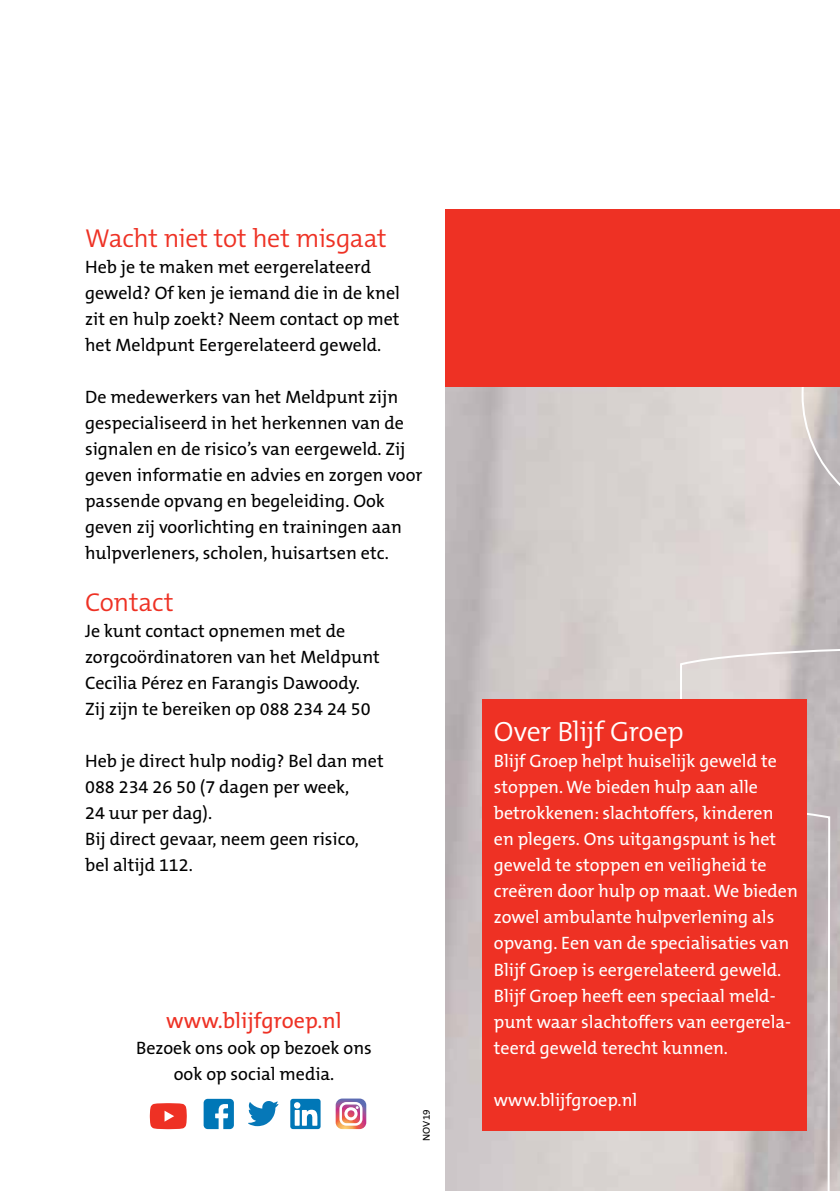
<style>
.page{position:relative;width:840px;height:1191px;background:#fff}
.page>*{position:absolute;margin:0;border:0;box-sizing:border-box;transform-origin:0 0}
.t1{font:300 28px "The Mix B4";letter-spacing:-.015em;color:#fff}
.t2{font:300 26px "The Mix B4";letter-spacing:-.015em;color:#ee3124}
.t3{font:22px "The Mix B5 Plain";color:#ee3124}
.t4{font:18px/26px "The Mix B5 Plain";color:#000}
.t5{font:18px/26px "The Mix B5 Plain";color:#fff}
.t6{font:10px "The Mix B5 Plain";color:#000}
</style>
<div class="page">
<img style="left:445px;top:387px;width:148px;height:804px">
<svg style="left:593px;top:387px;width:246px;height:804px;background:#d4ccca"></svg>
<div style="left:445px;top:210px;width:394px;height:177px;background:#ee3124"></div>
<div style="left:482px;top:699px;width:324px;height:431px;background:#ee3124"></div>
<svg style="left:203px;top:1098px;width:31px;height:31px"></svg>
<svg style="left:290px;top:1098px;width:30px;height:31px"></svg>
<svg style="left:248px;top:1101px;width:30px;height:25px"></svg>
<svg style="left:150px;top:1103px;width:37px;height:26px"></svg>
<svg style="left:335px;top:1098px;width:31px;height:31px"></svg>
<h2 class="t2" style="left:85px;top:224px;width:303px">Wacht niet tot het misgaat</h2>
<p class="t4" style="left:85px;top:255px;width:316px">Heb je te maken met eergerelateerd geweld? Of ken je iemand die in de knel zit en hulp zoekt? N eem contact op met het Meldpunt Eergerelateerd geweld.</p>
<p class="t4" style="left:85px;top:385px;width:338px">De medewerkers van het Meldpunt zijn gespecialiseerd in het herkennen van de signalen en de risico’s van eergeweld. Zij geven informatie en advies en zorgen voor passende opvang en begeleiding. Ook geven zij voorlichting en trainingen aan hulpverleners, scholen, huisartsen etc.</p>
<h2 class="t2" style="left:85px;top:588px;width:90px">Contact</h2>
<p class="t4" style="left:85px;top:619px;width:296px">Je kunt contact opnemen met de zorgcoördinatoren van het Meldpunt Cecilia Pérez en Farangis Dawoody.<br>Zij zijn te bereiken op 088 234 24 50</p>
<p class="t4" style="left:85px;top:749px;width:300px">Heb je direct hulp nodig? Bel dan met<br>088 234 26 50 (7 dagen per week,<br>24 uur per dag).<br>Bij direct gevaar, neem geen risico, bel altijd 112.</p>
<p class="t3" style="left:166px;top:1008px;width:177px">www.blijfgroep.nl</p>
<p class="t4" style="left:136px;top:1035px;width:237px;text-align:center">Bezoek ons ook op bezoek ons ook op social media.</p>
<p class="t6" style="left:421px;top:1140px;width:33px;rotate:-90deg">nov19</p>
<h1 class="t1" style="left:493px;top:717px;width:191px">Over Blijf Groep</h1>
<p class="t5" style="left:493px;top:749px;width:305px">Blijf Groep helpt huiselijk geweld te stoppen. We bieden hulp aan alle betrokkenen: slachtoffers, kinderen en plegers. Ons uitgangspunt is het geweld te stoppen en veiligheid te creëren door hulp op maat. We bieden zowel ambulante hulpverlening als opvang. Een van de specialisaties van Blijf Groep is eergerelateerd geweld.<br>Blijf Groep heeft een speciaal meld&shy;punt waar slachtoffers van eergerela&shy;teerd geweld terecht kunnen.</p>
<p class="t5" style="left:493px;top:1087px;width:145px">www.blijfgroep.nl</p>
</div>
